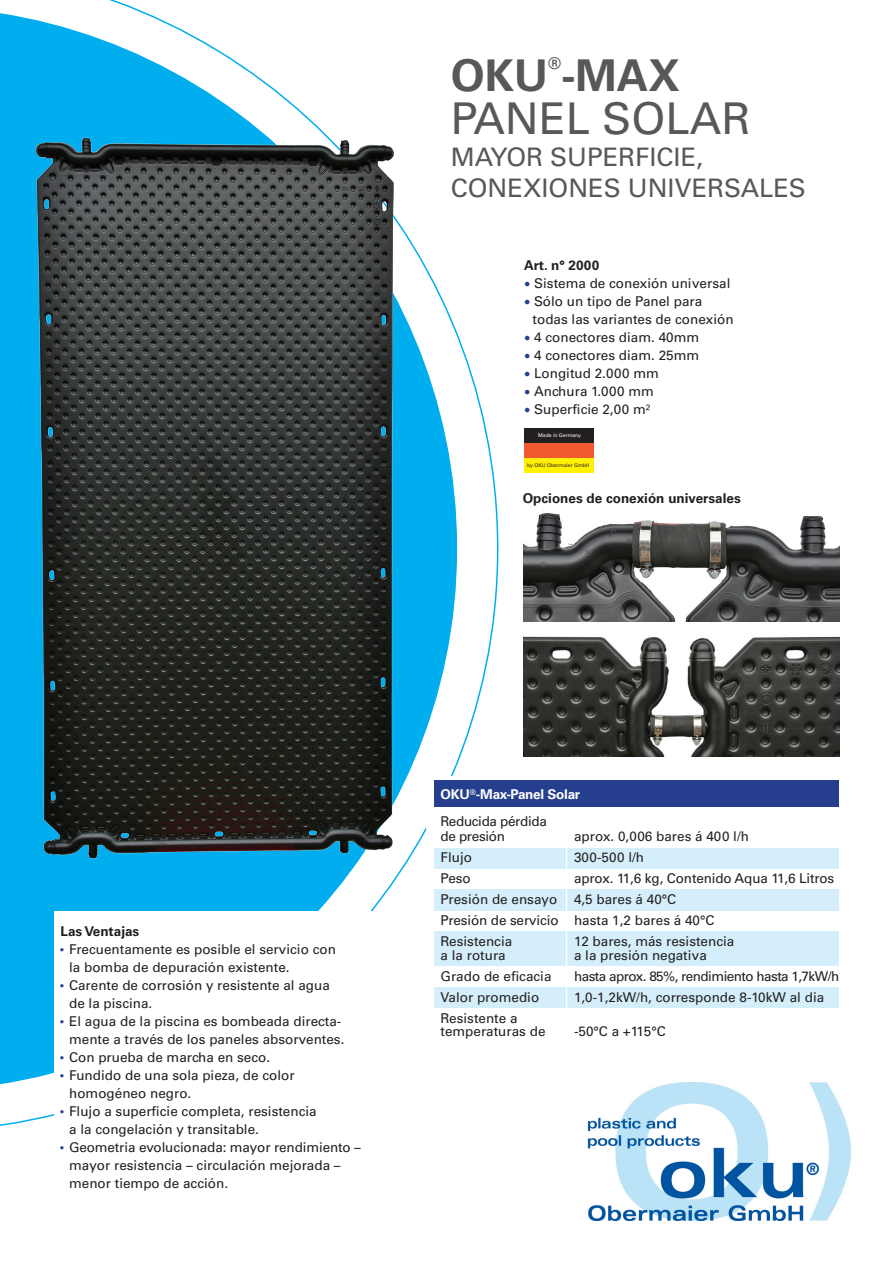
<style>
.page{position:relative;width:893px;height:1263px;background:#fff}
.page>*{position:absolute;margin:0;border:0;box-sizing:border-box;transform-origin:0 0}
.t1{font:43.8px "Univers LT Std";color:#57585a}
.t2{font:700 43.8px "Univers LT Std";color:#57585a}
.t3{font:25.5px/31.5px "Univers LT Std";color:#57585a}
.t4{font:700 16.2px "Univers LT Std";color:#57585a}
.t5{font:13.5px/18px "Univers LT Std";color:#231f20}
.t6{font:700 13.5px "Univers LT Std";color:#231f20}
.t7{font:13.5px "Univers LT Std";letter-spacing:-.04em;color:#231f20}
.t8{font:13.5px "Univers LT Std";letter-spacing:-.025em;color:#231f20}
.t9{font:700 13.5px "Univers LT Std";letter-spacing:-.02em;color:#fff}
.t10{font:5.1px "Univers LT Std";color:#231f20}
.t11{font:5.1px "Univers LT Std";color:#fff}
.s1{font-family:"Arial";font-size:10.5px;color:#253f8e}
.s2{font-size:9px;color:#253f8e}
</style>
<div class="page">
<img style="left:524px;top:513px;width:315px;height:108px">
<svg style="left:0;top:7px;width:457px;height:1078px"></svg>
<div style="left:426px;top:776px;width:418px;height:284px;background:#fff"></div>
<img style="left:588px;top:1083px;width:263px;height:137px">
<div style="left:54px;top:912px;width:341px;height:306px;background:#fff"></div>
<div style="left:524px;top:458px;width:70px;height:14px;background:#fff101"></div>
<div style="left:524px;top:443px;width:70px;height:15px;background:#f1592f"></div>
<div style="left:524px;top:428px;width:70px;height:15px;background:#231f20"></div>
<img style="left:0;top:118px;width:402px;height:757px">
<img style="left:524px;top:636px;width:315px;height:120px">
<div style="left:434px;top:780px;width:405px;height:27px;background:#253f8e"></div>
<div style="left:434px;top:848px;width:405px;height:20px;background:#d4effb"></div>
<div style="left:434px;top:931px;width:405px;height:35px;background:#d4effb"></div>
<div style="left:434px;top:890px;width:405px;height:20px;background:#d4effb"></div>
<div style="left:434px;top:891px;width:405px;height:20px;background:#d4effb"></div>
<div style="left:434px;top:987px;width:405px;height:20px;background:#d4effb"></div>
<hr style="left:566px;top:811px;width:1px;height:234px;background:#fff">
<p class="t4" style="left:548px;top:54px;width:14px">®</p>
<p class="t1" style="left:451px;top:93px;width:301px">PANEL SOLAR</p>
<p class="t3" style="left:451px;top:141px;width:357px">MAYOR SUPERFICIE,<br>CONEXIONES UNIVERSALES</p>
<p class="t2" style="left:451px;top:50px;width:231px">OKU -MAX</p>
<p class="t6" style="left:524px;top:257px;width:77px">Art. n° 2000</p>
<p class="t5" style="left:524px;top:274px;width:208px"><span class="s1">●</span> Sistema de conexión universal</p>
<p class="t5" style="left:533px;top:292px;width:203px;text-indent:-9px"><span class="s1">●</span> Sólo un tipo de Panel para todas las variantes de conexión</p>
<p class="t5" style="left:524px;top:328px;width:177px"><span class="s1">●</span> 4 conectores diam. 40mm</p>
<p class="t5" style="left:524px;top:346px;width:177px"><span class="s1">●</span> 4 conectores diam. 25mm</p>
<p class="t5" style="left:524px;top:364px;width:136px"><span class="s1">●</span> Longitud 2.000 mm</p>
<p class="t5" style="left:524px;top:382px;width:131px"><span class="s1">●</span> Anchura 1.000 mm</p>
<p class="t5" style="left:524px;top:400px;width:128px"><span class="s1">●</span> Superficie 2,00 m²</p>
<p class="t11" style="left:538px;top:432px;width:44px">Made in Germany</p>
<p class="t10" style="left:527px;top:462px;width:64px">by OKU Obermaier GmbH</p>
<p class="t6" style="left:523px;top:490px;width:220px">Opciones de conexión universales</p>
<p class="t6" style="left:61px;top:923px;width:80px">Las Ventajas</p>
<p class="t5" style="left:69px;top:940px;width:268px;text-indent:-9px"><span class="s2">•</span> Frecuentamente es posible el servicio con la bomba de depuración existente.</p>
<p class="t5" style="left:69px;top:976px;width:262px;text-indent:-9px"><span class="s2">•</span> Carente de corrosión y resistente al agua de la piscina.</p>
<p class="t5" style="left:61px;top:1012px;width:285px;text-align:right"><span class="s2">•</span> El agua de la piscina es bombeada directa&shy;mente a través de los paneles absorventes.</p>
<p class="t5" style="left:61px;top:1048px;width:211px"><span class="s2">•</span> Con prueba de marcha en seco.</p>
<p class="t5" style="left:69px;top:1066px;width:227px;text-indent:-9px"><span class="s2">•</span> Fundido de una sola pieza, de color homogéneo negro.</p>
<p class="t5" style="left:69px;top:1102px;width:249px;text-indent:-9px"><span class="s2">•</span> Flujo a superficie completa, resistencia a la congelación y transitable.</p>
<p class="t5" style="left:69px;top:1138px;width:293px;text-indent:-9px"><span class="s2">•</span> Geometria evolucionada: mayor rendimiento – mayor resistencia – circulación mejorada – menor tiempo de acción.</p>
<p class="t9" style="left:440px;top:786px;width:141px">OKU<sup>®</sup>-Max-Panel Solar</p>
<p class="t8" style="left:440px;top:813px;width:108px">Reducida pérdida</p>
<p class="t8" style="left:440px;top:828px;width:66px">de presión</p>
<p class="t5" style="left:574px;top:827px;width:176px">aprox. 0,006 bares á 400 l/h</p>
<p class="t5" style="left:440px;top:848px;width:33px">Flujo</p>
<p class="t5" style="left:574px;top:848px;width:72px">300-500 l/h</p>
<p class="t5" style="left:440px;top:869px;width:32px">Peso</p>
<p class="t5" style="left:574px;top:869px;width:262px">aprox. 11,6 kg, Contenido Aqua 11,6 Litros</p>
<p class="t5" style="left:440px;top:890px;width:237px">Presión de ensayo 4,5 bares á 40°C</p>
<p class="t5" style="left:440px;top:910px;width:275px;line-height:21px">Presión de servicio hasta 1,2 bares á 40°C<br>Resistencia</p>
<p class="t5" style="left:574px;top:932px;width:162px">12 bares, más resistencia</p>
<p class="t5" style="left:440px;top:946px;width:67px">a la rotura</p>
<p class="t5" style="left:574px;top:946px;width:134px">a la presión negativa</p>
<p class="t5" style="left:440px;top:967px;width:113px">Grado de eficacia</p>
<p class="t7" style="left:574px;top:968px;width:267px">hasta aprox. 85%, rendimiento hasta 1,7kW/h</p>
<p class="t5" style="left:440px;top:988px;width:100px">Valor promedio</p>
<p class="t5" style="left:574px;top:988px;width:252px">1,0-1,2kW/h, corresponde 8-10kW al dia</p>
<p class="t5" style="left:440px;top:1009px;width:79px">Resistente a</p>
<p class="t5" style="left:440px;top:1022px;width:107px">temperaturas de</p>
<p class="t5" style="left:574px;top:1022px;width:93px">-50°C a +115°C</p>
</div>
